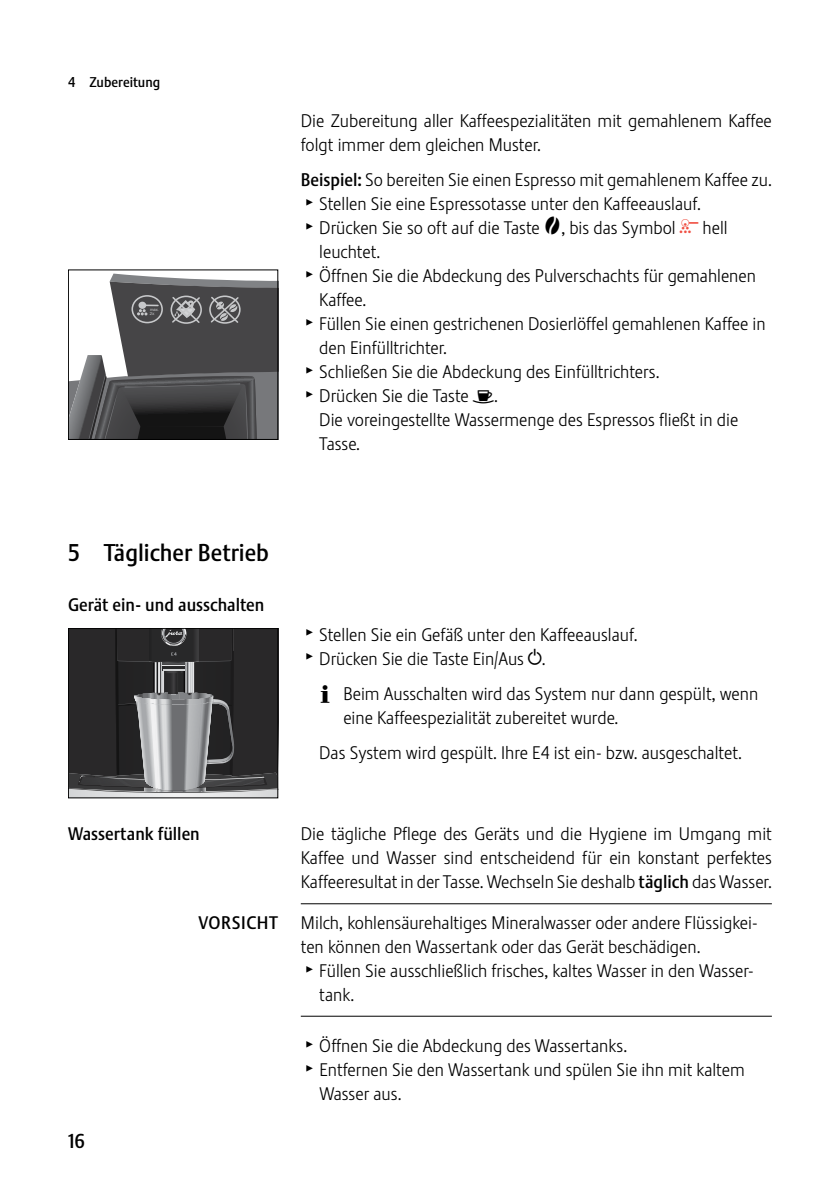
<style>
.page{position:relative;width:840px;height:1191px;background:#fff}
.page>*{position:absolute;margin:0;border:0;box-sizing:border-box;transform-origin:0 0}
.t1{font:24px "Stalemate Pro 2 J Medium";color:#000}
.t2{font:20px "Stalemate Pro 2 J Medium";color:#000}
.t3{font:18px/24px "Stalemate Pro 2 J Light";color:#000}
.t4{font:18px "Stalemate Pro 2 J Medium";color:#000}
.t5{font:18px "Stalemate Pro 2 J Medium";letter-spacing:.03em;color:#000}
.t6{font:14px "Stalemate Pro 2 J Medium";color:#000}
.t7{font:4.2px/4.2px "Arial";color:#c7c8ca}
.s1{font-family:"Stalemate Pro 2 J Medium"}
.s2{font-family:"Jura Pict 2006"}
.s3{font-family:"Jura Pict 2006";color:#f04f42}
</style>
<div class="page">
<svg style="left:70px;top:273px;width:206px;height:165px"></svg>
<div style="left:68px;top:270px;width:210px;height:170px;border:1px solid #000"></div>
<hr style="left:300px;top:903px;width:471px;height:1px;background:#000">
<hr style="left:300px;top:1015px;width:471px;height:1px;background:#000">
<svg style="left:70px;top:630px;width:206px;height:166px;background:#4a4a4b"></svg>
<div style="left:68px;top:628px;width:210px;height:170px;border:1px solid #000"></div>
<p class="t6" style="left:68px;top:73px;width:94px">4 Zubereitung</p>
<p class="t7" style="left:150px;top:308px;width:11px;rotate:1deg">max.<br>2X</p>
<p class="t3" style="left:300px;top:109px;width:472px">Die Zubereitung aller Kaffeespezialitäten mit gemahlenem Kaffee folgt immer dem gleichen Muster.</p>
<p class="t3" style="left:300px;top:168px;width:470px"><span class="s1">Beispiel:</span> So bereiten Sie einen Espresso mit gemahlenem Kaffee zu.</p>
<p class="t3" style="left:306px;top:192px;width:394px"><span class="s2">T</span> Stellen Sie eine Espressotasse unter den Kaffeeauslauf.</p>
<p class="t3" style="left:306px;top:216px;width:422px"><span class="s2">T</span> Drücken Sie so oft auf die Taste <span class="s2">s</span>, bis das Symbol <span class="s3">£</span> hell</p>
<p class="t3" style="left:319px;top:240px;width:60px">leuchtet.</p>
<p class="t3" style="left:306px;top:264px;width:451px"><span class="s2">T</span> Öffnen Sie die Abdeckung des Pulverschachts für gemahlenen</p>
<p class="t3" style="left:319px;top:288px;width:46px">Kaffee.</p>
<p class="t3" style="left:306px;top:312px;width:460px"><span class="s2">T</span> Füllen Sie einen gestrichenen Dosierlöffel gemahlenen Kaffee in</p>
<p class="t3" style="left:319px;top:336px;width:127px">den Einfülltrichter.</p>
<p class="t3" style="left:306px;top:360px;width:352px"><span class="s2">T</span> Schließen Sie die Abdeckung des Einfülltrichters.</p>
<p class="t3" style="left:306px;top:384px;width:191px"><span class="s2">T</span> Drücken Sie die Taste <span class="s2">i</span>.</p>
<p class="t3" style="left:319px;top:408px;width:420px">Die voreingestellte Wassermenge des Espressos fließt in die</p>
<p class="t3" style="left:319px;top:432px;width:40px">Tasse.</p>
<h1 class="t1" style="left:68px;top:538px;width:202px">5 Täglicher Betrieb</h1>
<p class="t4" style="left:68px;top:594px;width:198px">Gerät ein- und ausschalten</p>
<p class="t3" style="left:306px;top:622px;width:330px"><span class="s2">T</span> Stellen Sie ein Gefäß unter den Kaffeeauslauf.<br><span class="s2">T</span> Drücken Sie die Taste Ein/Aus <span class="s2">Q</span>.</p>
<p class="t3" style="left:343px;top:682px;width:416px;text-indent:-23px"><span class="s2">E</span> Beim Ausschalten wird das System nur dann gespült, wenn eine Kaffeespezialität zubereitet wurde.</p>
<p class="t3" style="left:319px;top:741px;width:422px">Das System wird gespült. Ihre E4 ist ein- bzw. ausgeschaltet.</p>
<p class="t4" style="left:68px;top:823px;width:133px">Wassertank füllen</p>
<p class="t2" style="left:68px;top:1129px;width:18px">16</p>
<p class="t5" style="left:198px;top:912px;width:81px">VORSICHT</p>
<p class="t3" style="left:301px;top:822px;width:472px;text-align:justify">Die tägliche Pflege des Geräts und die Hygiene im Umgang mit Kaffee und Wasser sind entscheidend für ein konstant perfektes Kaffeeresultat in der Tasse. Wechseln Sie deshalb <span class="s1">täglich</span> das Wasser.</p>
<p class="t3" style="left:301px;top:911px;width:458px">Milch, kohlensäurehaltiges Mineralwasser oder andere Flüssigkei-</p>
<p class="t3" style="left:301px;top:935px;width:399px">ten können den Wassertank oder das Gerät beschädigen.</p>
<p class="t3" style="left:306px;top:959px;width:448px"><span class="s2">T</span> Füllen Sie ausschließlich frisches, kaltes Wasser in den Wasser-</p>
<p class="t3" style="left:319px;top:983px;width:35px">tank.</p>
<p class="t3" style="left:306px;top:1034px;width:320px"><span class="s2">T</span> Öffnen Sie die Abdeckung des Wassertanks.</p>
<p class="t3" style="left:306px;top:1058px;width:439px"><span class="s2">T</span> Entfernen Sie den Wassertank und spülen Sie ihn mit kaltem</p>
<p class="t3" style="left:319px;top:1082px;width:82px">Wasser aus.</p>
</div>
